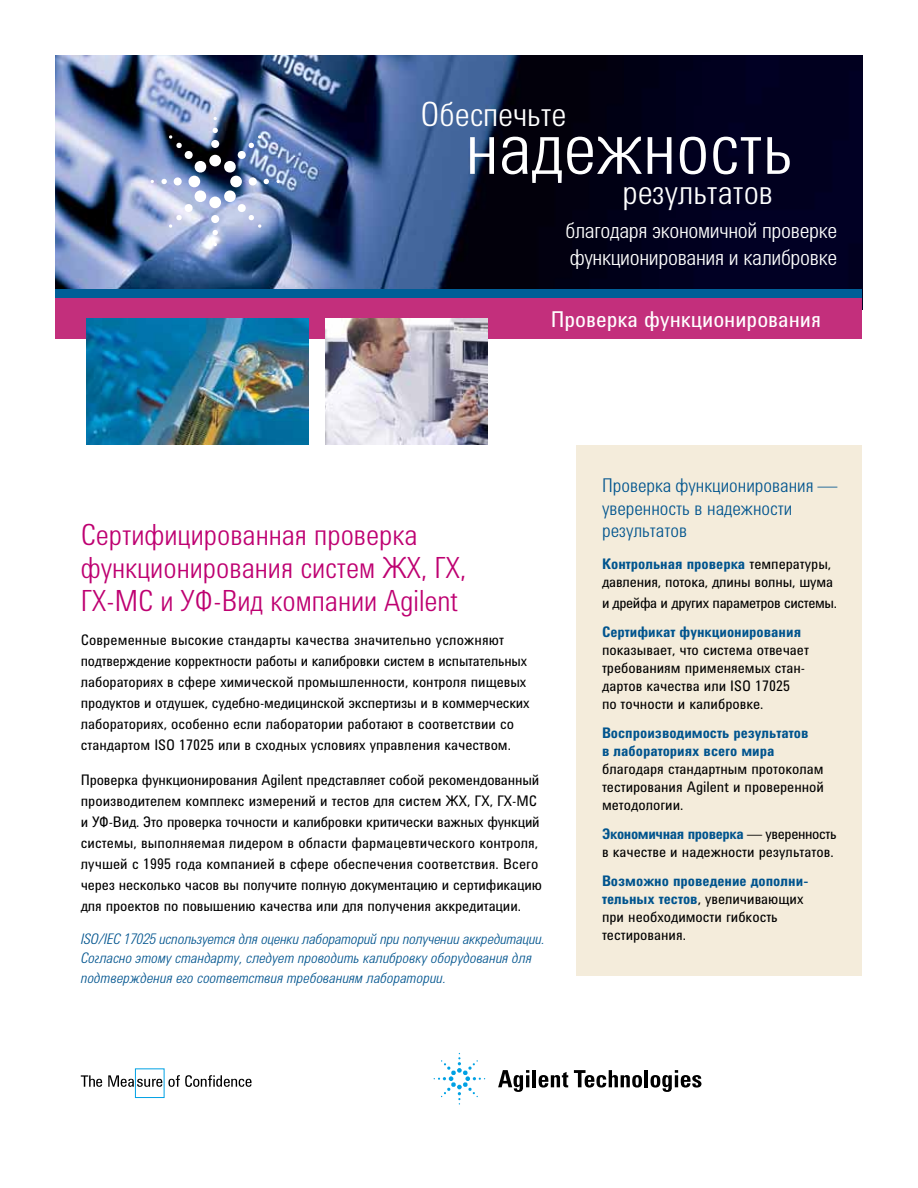
<style>
.page{position:relative;width:918px;height:1188px;background:#fff}
.page>*{position:absolute;margin:0;border:0;box-sizing:border-box;transform-origin:0 0}
.t1{font:300 75.6px "Agilent Condensed CFF";color:#fff}
.t2{font:300 34.5px "Agilent Condensed CFF";color:#fff}
.t3{font:300 30px/33px "Agilent Condensed CFF";color:#be0071}
.t4{font:300 22.5px/27px "Agilent Condensed CFF";letter-spacing:-.015em;color:#fff}
.t5{font:22.5px "Agilent Condensed CFF";color:#fff}
.t6{font:300 19.5px/22.5px "Agilent Condensed CFF";color:#00548e}
.t7{font:15px/21px "Agilent Condensed CFF";color:#000}
.t8{font:italic 300 15px/19.5px "Agilent Condensed CFF";color:#00548e}
.t9{font:700 15px/18px "Agilent Condensed CFF";color:#00548e}
.t10{font:15px "Agilent Condensed CFF";letter-spacing:-.025em;color:#000}
.s1{font-weight:700;color:#00548e}
</style>
<div class="page">
<img style="left:55px;top:55px;width:807px;height:234px">
<div style="left:55px;top:289px;width:807px;height:9px;background:#005e97"></div>
<div style="left:55px;top:298px;width:807px;height:41px;background:#c32f7c"></div>
<svg style="left:498px;top:1070px;width:31px;height:22px"></svg>
<hr style="left:533px;top:1070px;width:3px;height:17px;background:#000">
<svg style="left:539px;top:1072px;width:29px;height:16px"></svg>
<svg style="left:574px;top:1070px;width:68px;height:18px"></svg>
<hr style="left:645px;top:1070px;width:3px;height:17px;background:#000">
<svg style="left:651px;top:1070px;width:50px;height:22px"></svg>
<svg style="left:434px;top:1053px;width:51px;height:52px"></svg>
<img style="left:326px;top:318px;width:161px;height:127px">
<div style="left:209px;top:155px;width:12px;height:11px;background:#fff;border-radius:50%"></div>
<div style="left:211px;top:140px;width:8px;height:8px;background:#fff;border-radius:50%"></div>
<svg style="left:213px;top:128px;width:5px;height:5px"></svg>
<div style="left:230px;top:176px;width:12px;height:11px;background:#fff;border-radius:50%"></div>
<div style="left:249px;top:177px;width:8px;height:9px;background:#fff;border-radius:50%"></div>
<svg style="left:264px;top:179px;width:5px;height:5px"></svg>
<div style="left:209px;top:197px;width:12px;height:11px;background:#fff;border-radius:50%"></div>
<div style="left:211px;top:215px;width:8px;height:8px;background:#fff;border-radius:50%"></div>
<svg style="left:213px;top:230px;width:5px;height:5px"></svg>
<div style="left:189px;top:176px;width:11px;height:11px;background:#fff;border-radius:50%"></div>
<div style="left:174px;top:177px;width:8px;height:9px;background:#fff;border-radius:50%"></div>
<svg style="left:161px;top:179px;width:6px;height:5px"></svg>
<svg style="left:224px;top:135px;width:38px;height:38px"></svg>
<svg style="left:224px;top:190px;width:38px;height:38px"></svg>
<svg style="left:169px;top:190px;width:38px;height:38px"></svg>
<svg style="left:169px;top:135px;width:38px;height:38px"></svg>
<img style="left:87px;top:318px;width:221px;height:127px">
<div style="left:577px;top:445px;width:285px;height:531px;background:#f4ecdb"></div>
<svg style="left:81px;top:1075px;width:21px;height:12px"></svg>
<svg style="left:108px;top:1075px;width:54px;height:12px"></svg>
<svg style="left:168px;top:1075px;width:84px;height:12px"></svg>
<div style="left:135px;top:1068px;width:30px;height:30px;border:1px solid #00a1e4"></div>
<h2 class="t2" style="left:421px;top:88px;width:147px">Обеспечьте</h2>
<h1 class="t1" style="left:466px;top:91px;width:328px">надежность</h1>
<h2 class="t2" style="left:622px;top:166px;width:152px">результатов</h2>
<h3 class="t4" style="left:566px;top:215px;width:273px">благодаря экономичной проверке функционирования и калибровке</h3>
<h3 class="t5" style="left:551px;top:302px;width:272px">Проверка функционирования</h3>
<h3 class="t3" style="left:81px;top:515px;width:387px">Сертифицированная проверка функционирования систем ЖХ, ГХ,<br>ГХ-МС и УФ-Вид компании Agilent</h3>
<p class="t7" style="left:81px;top:629px;width:450px">Современные высокие стандарты качества значительно усложняют подтверждение корректности работы и калибровки систем в испытательных лабораториях в сфере химической промышленности, контроля пищевых продуктов и отдушек, судебно-медицинской экспертизы и в коммерческих лабораториях, особенно если лаборатории работают в соответствии со стандартом ISO 17025 или в сходных условиях управления качеством.</p>
<p class="t7" style="left:81px;top:768px;width:463px">Проверка функционирования Agilent представляет собой рекомендованный производителем комплекс измерений и тестов для систем ЖХ, ГХ, ГХ-МС и УФ-Вид. Это проверка точности и калибровки критически важных функций системы, выполняемая лидером в области фармацевтического контроля, лучшей с 1995 года компанией в сфере обеспечения соответствия. Всего через несколько часов вы получите полную документацию и сертификацию для проектов по повышению качества или для получения аккредитации.</p>
<p class="t8" style="left:81px;top:927px;width:466px">ISO/IEC 17025 используется для оценки лабораторий при получении аккредитации.<br>Согласно этому стандарту, следует проводить калибровку оборудования для подтверждения его соответствия требованиям лаборатории.</p>
<h3 class="t6" style="left:602px;top:473px;width:237px">Проверка функционирования — уверенность в надежности результатов</h3>
<p class="t7" style="left:602px;top:554px;width:233px;line-height:18px"><span class="s1">Контрольная проверка</span> температуры, давления, потока, длины волны, шума</p>
<p class="t10" style="left:602px;top:592px;width:237px">и дрейфа и других параметров системы.</p>
<p class="t9" style="left:602px;top:622px;width:201px">Сертификат функционирования</p>
<p class="t7" style="left:602px;top:640px;width:208px;line-height:18px">показывает, что система отвечает требованиям применяемых стан&shy;дартов качества или ISO 17025<br>по точности и калибровке.</p>
<p class="t9" style="left:602px;top:723px;width:208px">Воспроизводимость результатов в лабораториях всего мира</p>
<p class="t7" style="left:602px;top:759px;width:224px;line-height:18px;text-align:justify">благодаря стандартным протоколам тестирования Agilent и проверенной методологии.</p>
<p class="t7" style="left:602px;top:824px;width:236px;line-height:18px"><span class="s1">Экономичная проверка</span> — уверенность в качестве и надежности результатов.</p>
<p class="t7" style="left:602px;top:871px;width:208px;line-height:18px"><span class="s1">Возможно проведение дополни&shy;тельных тестов</span>, увеличивающих при необходимости гибкость тестирования.</p>
</div>
